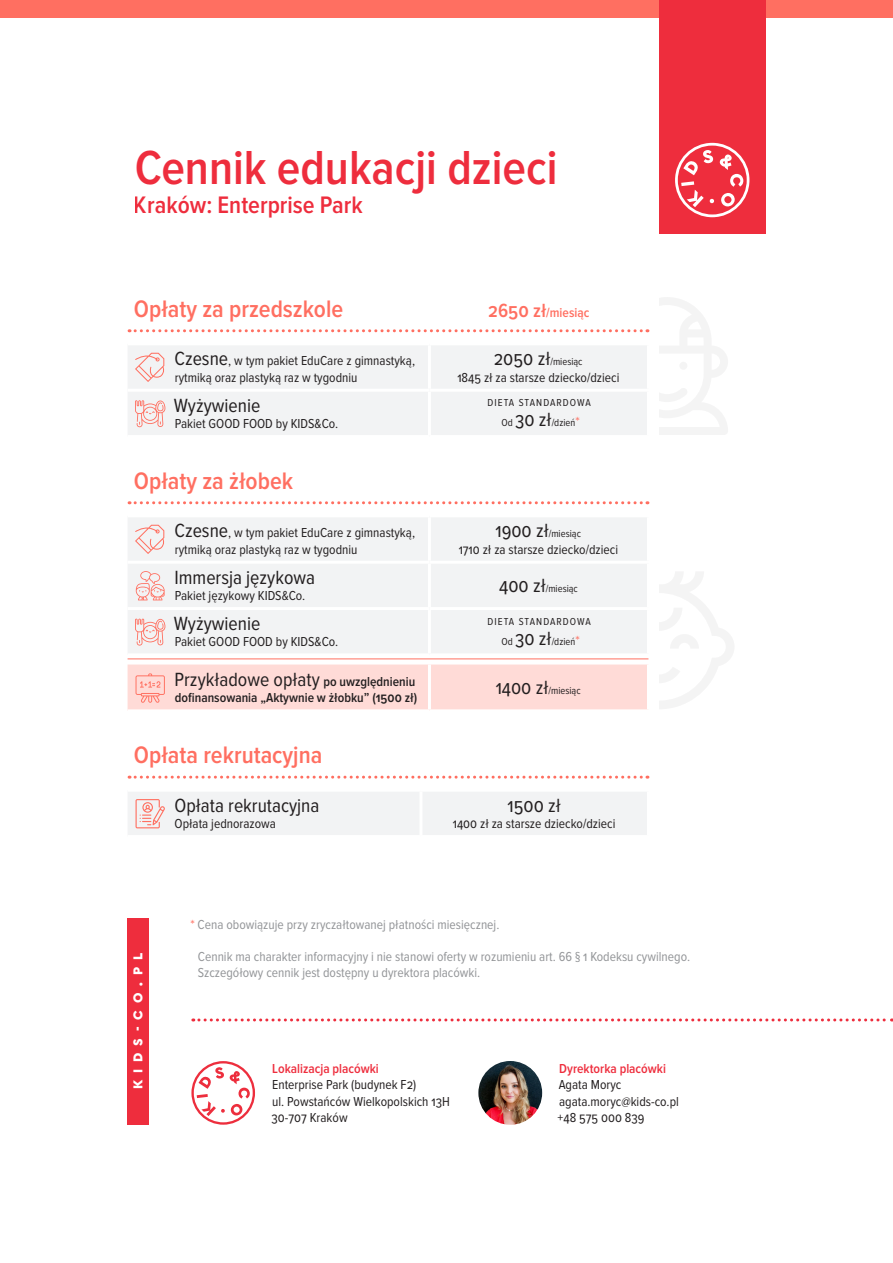
<style>
.page{position:relative;width:893px;height:1263px;background:#fff}
.page>*{position:absolute;margin:0;border:0;box-sizing:border-box;transform-origin:0 0}
.t1{font:600 49.5px "Proxima Nova Cond";color:#ee2d3d}
.t2{font:600 24.75px "Proxima Nova Cond";color:#ff6f61}
.t3{font:600 24.75px "Proxima Nova Cond";color:#ee2d3d}
.t4{font:19.8px "Proxima Nova Cond";color:#231f20}
.t5{font:13.5px/16.2px "Proxima Nova Cond";color:#231f20}
.t6{font:13.5px/16.2px "Proxima Nova Cond";color:#939598}
.t7{font:600 13.5px "Proxima Nova Cond";color:#231f20}
.t8{font:600 13.5px "Proxima Nova Cond";color:#ee2d3d}
.t9{font:600 13.5px "Proxima Nova Cond";color:#ff6f61}
.t10{font:900 13.5px "Cera GR";letter-spacing:.52em;color:#fff}
.t11{font:10.5px/19.8px "Proxima Nova Cond";letter-spacing:.09em;color:#231f20;text-align:center}
.t12{font:10.5px "Proxima Nova Cond";color:#231f20}
.s1{font-size:19.8px}
.s2{font-size:13.5px;color:#ff6f61}
.s3{font-weight:600;font-size:13.5px}
.s4{color:#ff6f61}
</style>
<div class="page">
<svg style="left:129px;top:329px;width:519px;height:3px"></svg>
<svg style="left:129px;top:501px;width:519px;height:3px"></svg>
<hr style="left:128px;top:658px;width:520px;height:1px;background:#ff6f61">
<svg style="left:129px;top:776px;width:519px;height:3px"></svg>
<div style="left:128px;top:346px;width:519px;height:89px;background:#f2f3f4"></div>
<hr style="left:428px;top:345px;width:3px;height:44px;background:#fff">
<hr style="left:128px;top:389px;width:301px;height:3px;background:#fff">
<hr style="left:429px;top:389px;width:221px;height:3px;background:#fff">
<hr style="left:428px;top:392px;width:3px;height:43px;background:#fff">
<div style="left:128px;top:518px;width:519px;height:135px;background:#f2f3f4"></div>
<hr style="left:128px;top:607px;width:301px;height:3px;background:#fff">
<hr style="left:429px;top:561px;width:221px;height:3px;background:#fff">
<hr style="left:428px;top:564px;width:3px;height:43px;background:#fff">
<hr style="left:429px;top:607px;width:221px;height:3px;background:#fff">
<hr style="left:428px;top:610px;width:3px;height:43px;background:#fff">
<hr style="left:428px;top:517px;width:3px;height:44px;background:#fff">
<hr style="left:128px;top:561px;width:301px;height:3px;background:#fff">
<svg style="left:135px;top:353px;width:30px;height:29px"></svg>
<svg style="left:135px;top:400px;width:30px;height:27px"></svg>
<svg style="left:135px;top:525px;width:30px;height:29px"></svg>
<svg style="left:136px;top:571px;width:29px;height:29px"></svg>
<svg style="left:135px;top:619px;width:30px;height:27px"></svg>
<div style="left:128px;top:664px;width:520px;height:46px;background:#ffdbd7"></div>
<div style="left:128px;top:792px;width:519px;height:43px;background:#f2f3f4"></div>
<div style="left:0;top:0;width:893px;height:17px;background:#ff6f61"></div>
<svg style="left:659px;top:297px;width:69px;height:138px"></svg>
<div style="left:679px;top:362px;width:8px;height:8px;background:#f4f4f4;border-radius:50%"></div>
<svg style="left:659px;top:572px;width:75px;height:137px"></svg>
<svg style="left:193px;top:1018px;width:699px;height:3px"></svg>
<svg style="left:191px;top:1061px;width:64px;height:64px"></svg>
<div style="left:659px;top:0;width:106px;height:233px;background:#ee2d3d"></div>
<svg style="left:675px;top:143px;width:74px;height:74px"></svg>
<img style="left:478px;top:1061px;width:64px;height:64px;border-radius:32px">
<div style="left:128px;top:918px;width:21px;height:207px;background:#ee2d3d"></div>
<h1 class="t1" style="left:134px;top:145px;width:425px">Cennik edukacji dzieci</h1>
<h2 class="t3" style="left:134px;top:194px;width:230px">Kraków: Enterprise Park</h2>
<h2 class="t2" style="left:134px;top:297px;width:211px">Opłaty za przedszkole</h2>
<p class="t9" style="left:488px;top:306px;width:103px"><span class="s1">2650 zł</span>/miesiąc</p>
<p class="t5" style="left:174px;top:353px;width:242px"><span class="s1">Czesne</span>, w tym pakiet EduCare z gimnastyką, rytmiką oraz plastyką raz w tygodniu</p>
<p class="t12" style="left:494px;top:357px;width:90px"><span class="s1">2050 zł</span>/miesiąc</p>
<p class="t5" style="left:457px;top:370px;width:163px">1845 zł za starsze dziecko/dzieci</p>
<h3 class="t4" style="left:174px;top:396px;width:88px">Wyżywienie</h3>
<p class="t5" style="left:175px;top:416px;width:165px">Pakiet GOOD FOOD by KIDS&amp;Co.</p>
<p class="t11" style="left:487px;top:393px;width:105px">DIETA STANDARDOWA<br>Od <span class="s1">30 zł</span>/dzień<span class="s2">*</span></p>
<h2 class="t2" style="left:134px;top:469px;width:161px">Opłaty za żłobek</h2>
<p class="t5" style="left:174px;top:525px;width:242px"><span class="s1">Czesne</span>, w tym pakiet EduCare z gimnastyką, rytmiką oraz plastyką raz w tygodniu</p>
<p class="t12" style="left:495px;top:529px;width:87px"><span class="s1">1900 zł</span>/miesiąc</p>
<p class="t5" style="left:459px;top:542px;width:161px">1710 zł za starsze dziecko/dzieci</p>
<h3 class="t4" style="left:175px;top:568px;width:142px">Immersja językowa</h3>
<p class="t5" style="left:175px;top:588px;width:132px">Pakiet językowy KIDS&amp;Co.</p>
<h3 class="t4" style="left:174px;top:614px;width:88px">Wyżywienie</h3>
<p class="t5" style="left:175px;top:634px;width:165px">Pakiet GOOD FOOD by KIDS&amp;Co.</p>
<h3 class="t4" style="left:175px;top:670px;width:242px">Przykładowe opłaty <span class="s3">po uwzględnieniu</span></h3>
<p class="t7" style="left:175px;top:692px;width:244px">dofinansowania „Aktywnie w żłobku” (1500 zł)</p>
<h2 class="t2" style="left:134px;top:743px;width:190px">Opłata rekrutacyjna</h2>
<h3 class="t4" style="left:174px;top:796px;width:147px">Opłata rekrutacyjna</h3>
<p class="t5" style="left:175px;top:816px;width:103px">Opłata jednorazowa</p>
<p class="t12" style="left:499px;top:584px;width:80px"><span class="s1">400 zł</span>/miesiąc</p>
<p class="t11" style="left:487px;top:612px;width:105px">DIETA STANDARDOWA<br>Od <span class="s1">30 zł</span>/dzień<span class="s2">*</span></p>
<p class="t12" style="left:496px;top:686px;width:86px"><span class="s1">1400 zł</span>/miesiąc</p>
<h3 class="t4" style="left:507px;top:796px;width:55px">1500 zł</h3>
<p class="t5" style="left:453px;top:816px;width:164px">1400 zł za starsze dziecko/dzieci</p>
<p class="t10" style="left:130px;top:1089px;width:138px;rotate:-90deg">KIDS-CO.PL</p>
<p class="t6" style="left:190px;top:917px;width:311px"><span class="s4">*</span> Cena obowiązuje przy zryczałtowanej płatności miesięcznej.</p>
<p class="t6" style="left:198px;top:949px;width:494px">Cennik ma charakter informacyjny i nie stanowi oferty w rozumieniu art. 66 § 1 Kodeksu cywilnego.<br>Szczegółowy cennik jest dostępny u dyrektora placówki.</p>
<p class="t8" style="left:272px;top:1062px;width:108px">Lokalizacja placówki</p>
<p class="t5" style="left:271px;top:1077px;width:180px">Enterprise Park (budynek F2)<br>ul. Powstańców Wielkopolskich 13H<br>30-707 Kraków</p>
<p class="t8" style="left:559px;top:1062px;width:108px">Dyrektorka placówki</p>
<p class="t5" style="left:558px;top:1077px;width:123px">Agata Moryc agata.moryc@kids-co.pl +48 575 000 839</p>
</div>
